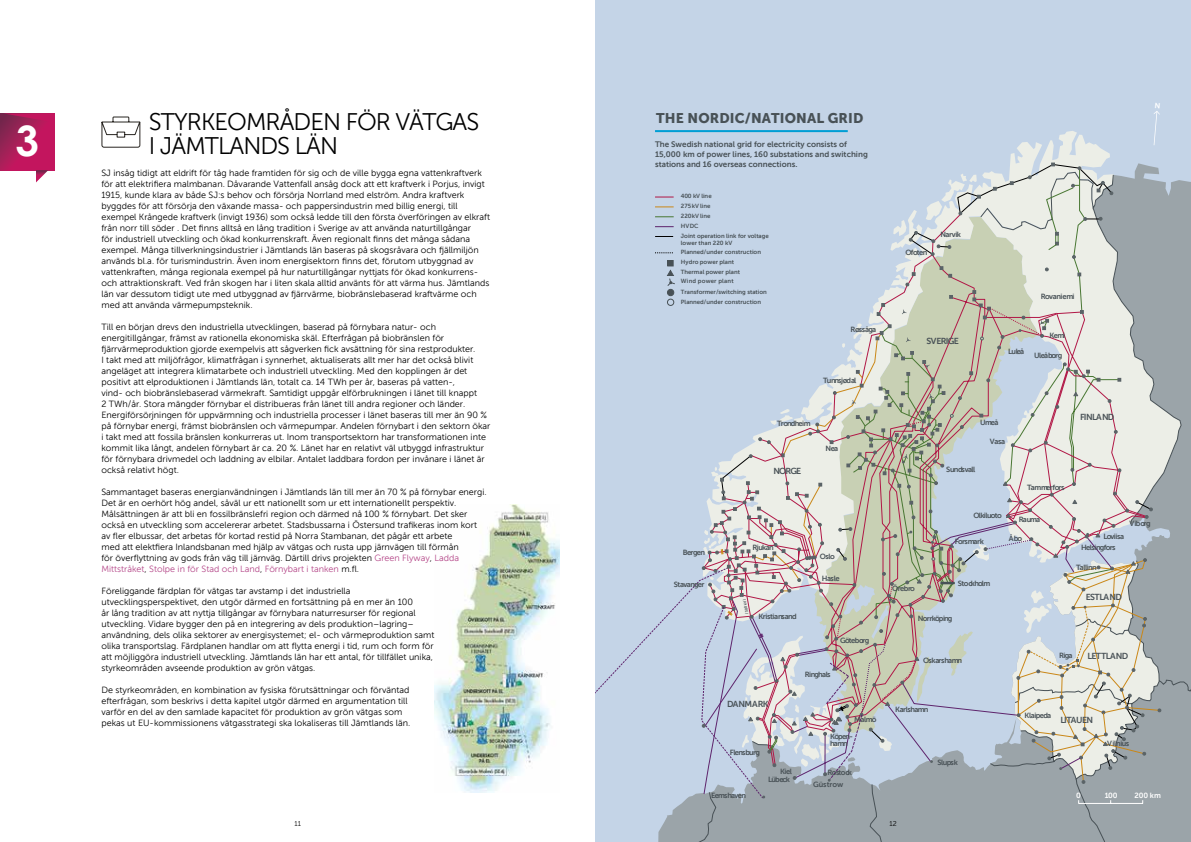
<style>
.page{position:relative;width:1191px;height:842px;background:#fff}
.page>*{position:absolute;margin:0;border:0;box-sizing:border-box;transform-origin:0 0}
.t1{font:700 42px "Century Gothic";color:#fff}
.t2{font:24px/24px "Museo Sans 300";letter-spacing:-.04em;color:#000}
.t3{font:13.9px "Museo Sans 900";letter-spacing:.01em;color:#485156}
.t4{font:9px/11px "Museo Sans 300";color:#000}
.t5{font:8.8px "Museo Sans 700";letter-spacing:-.08em;color:#485156}
.t6{font:8.8px "Museo Sans 700";letter-spacing:-.05em;color:#485156}
.t7{font:8px "Museo Sans 700";color:#485156}
.t8{font:7.5px/7.5px "Museo Sans 700";letter-spacing:-.07em;color:#485156}
.t9{font:7.5px "Museo Sans 700";letter-spacing:-.05em;color:#485156}
.t10{font:7.5px "Museo Sans 700";letter-spacing:-.11em;color:#485156}
.t11{font:7.5px "Museo Sans 700";letter-spacing:-.105em;color:#485156}
.t12{font:7.5px/8.3px "Museo Sans 700";letter-spacing:-.09em;color:#485156;text-align:right}
.t13{font:7.5px "Museo Sans 700";letter-spacing:-.1em;color:#485156}
.t14{font:7.5px "Museo Sans 700";color:#fff}
.t15{font:7.5px "Museo Sans 700";letter-spacing:-.095em;color:#485156}
.t16{font:7.5px "Museo Sans 700";letter-spacing:-.035em;color:#485156}
.t17{font:7.5px "Museo Sans 700";color:#485156}
.t18{font:7px "Museo Sans 300";color:#000}
.t19{font:6px/9.9px "Museo Sans 700";color:#485156}
.t20{font:6px "Museo Sans 700";letter-spacing:.025em;color:#485156}
.t21{font:3.8px "Museo Sans 700";color:#485156}
.s1{color:#b44688}
</style>
<div class="page">
<div style="left:595px;top:0;width:596px;height:842px;background:#c4d4e7"></div>
<svg style="left:702px;top:131px;width:408px;height:32px"></svg>
<hr style="left:655px;top:130px;width:192px;height:2px;background:#009ed4">
<svg style="left:595px;top:163px;width:596px;height:679px"></svg>
<img style="left:434px;top:505px;width:125px;height:287px">
<svg style="left:101px;top:116px;width:40px;height:32px"></svg>
<svg style="left:0;top:113px;width:55px;height:57px;background:#b21a5a"></svg>
<svg style="left:36px;top:170px;width:12px;height:12px"></svg>
<svg style="left:3px;top:113px;width:52px;height:9px"></svg>
<svg style="left:1153px;top:111px;width:6px;height:34px"></svg>
<h1 class="t1" style="left:16px;top:109px;width:25px">3</h1>
<h2 class="t2" style="left:149px;top:110px;width:332px">STYRKEOMRÅDEN FÖR VÄTGAS<br>I JÄMTLANDS LÄN</h2>
<p class="t4" style="left:101px;top:168px;width:390px">SJ insåg tidigt att eldrift för tåg hade framtiden för sig och de ville bygga egna vattenkraftverk för att elektrifiera malmbanan. Dåvarande Vattenfall ansåg dock att ett kraftverk i Porjus, invigt 1915, kunde klara av både SJ:s behov och försörja Norrland med elström. Andra kraftverk byggdes för att försörja den växande massa- och pappersindustrin med billig energi, till exempel Krångede kraftverk (invigt 1936) som också ledde till den första överföringen av elkraft från norr till söder . Det finns alltså en lång tradition i Sverige av att använda naturtillgångar<br>för industriell utveckling och ökad konkurrenskraft. Även regionalt finns det många sådana exempel. Många tillverkningsindustrier i Jämtlands län baseras på skogsråvara och fjällmiljön används bl.a. för turismindustrin. Även inom energisektorn finns det, förutom utbyggnad av vattenkraften, många regionala exempel på hur naturtillgångar nyttjats för ökad konkurrens&shy;och attraktionskraft. Ved från skogen har i liten skala alltid använts för att värma hus. Jämtlands län var dessutom tidigt ute med utbyggnad av fjärrvärme, biobränslebaserad kraftvärme och med att använda värmepumpsteknik.</p>
<p class="t4" style="left:101px;top:322px;width:390px">Till en början drevs den industriella utvecklingen, baserad på förnybara natur- och energitillgångar, främst av rationella ekonomiska skäl. Efterfrågan på biobränslen för fjärrvärmeproduktion gjorde exempelvis att sågverken fick avsättning för sina restprodukter.<br>I takt med att miljöfrågor, klimatfrågan i synnerhet, aktualiserats allt mer har det också blivit angeläget att integrera klimatarbete och industriell utveckling. Med den kopplingen är det positivt att elproduktionen i Jämtlands län, totalt ca. 14 TWh per år, baseras på vatten-,<br>vind- och biobränslebaserad värmekraft. Samtidigt uppgår elförbrukningen i länet till knappt<br>2 TWh/år. Stora mängder förnybar el distribueras från länet till andra regioner och länder.<br>Energiförsörjningen för uppvärmning och industriella processer i länet baseras till mer än 90 % på förnybar energi, främst biobränslen och värmepumpar. Andelen förnybart i den sektorn ökar i takt med att fossila bränslen konkurreras ut. Inom transportsektorn har transformationen inte kommit lika långt, andelen förnybart är ca. 20 %. Länet har en relativt väl utbyggd infrastruktur för förnybara drivmedel och laddning av elbilar. Antalet laddbara fordon per invånare i länet är också relativt högt.</p>
<p class="t4" style="left:101px;top:487px;width:387px">Sammantaget baseras energianvändningen i Jämtlands län till mer än 70 % på förnybar energi.<br>Det är en oerhört hög andel, såväl ur ett nationellt som ur ett internationellt perspektiv.<br>Målsättningen är att bli en fossilbränslefri region och därmed nå 100 % förnybart. Det sker också en utveckling som accelererar arbetet. Stadsbussarna i Östersund trafikeras inom kort av fler elbussar, det arbetas för kortad restid på Norra Stambanan, det pågår ett arbete<br>med att elektfiera Inlandsbanan med hjälp av vätgas och rusta upp järnvägen till förmån<br>för överflyttning av gods från väg till järnväg. Därtill drivs projekten <span class="s1">Green Flyway</span>, <span class="s1">Ladda Mittstråket</span>, <span class="s1">Stolpe in för Stad och Land</span>, <span class="s1">Förnybart i tanken</span> m.fl.</p>
<p class="t4" style="left:101px;top:586px;width:335px">Föreliggande färdplan för vätgas tar avstamp i det industriella utvecklingsperspektivet, den utgör därmed en fortsättning på en mer än 100<br>år lång tradition av att nyttja tillgångar av förnybara naturresurser för regional utveckling. Vidare bygger den på en integrering av dels produktion–lagring– användning, dels olika sektorer av energisystemet; el- och värmeproduktion samt olika transportslag. Färdplanen handlar om att flytta energi i tid, rum och form för att möjliggöra industriell utveckling. Jämtlands län har ett antal, för tillfället unika, styrkeområden avseende produktion av grön vätgas.</p>
<p class="t4" style="left:101px;top:685px;width:310px">De styrkeområden, en kombination av fysiska förutsättningar och förväntad efterfrågan, som beskrivs i detta kapitel utgör därmed en argumentation till varför en del av den samlade kapacitet för produktion av grön vätgas som pekas ut EU-kommissionens vätgasstrategi ska lokaliseras till Jämtlands län.</p>
<h3 class="t3" style="left:656px;top:110px;width:209px">THE NORDIC/NATIONAL GRID</h3>
<p class="t7" style="left:655px;top:150px;width:214px">15,000 km of power lines, 160 substations and switching</p>
<p class="t7" style="left:655px;top:140px;width:193px">The Swedish national grid for electricity consists of</p>
<p class="t7" style="left:655px;top:159px;width:144px">stations and 16 overseas connections.</p>
<p class="t19" style="left:681px;top:191px;width:32px">400 kV line<br>2 5kV line<br>220kV line<br>HVDC</p>
<p class="t19" style="left:684px;top:201px;width:5px">7</p>
<p class="t19" style="left:681px;top:232px;width:89px;line-height:7.2px">Joint operation link for voltage lower than 220 kV</p>
<p class="t19" style="left:681px;top:247px;width:82px">Planned/under construction<br>Hydro power plant<br>Thermal power plant</p>
<p class="t19" style="left:681px;top:297px;width:82px">Planned/under construction</p>
<p class="t20" style="left:681px;top:278px;width:54px">Wind power plant</p>
<p class="t19" style="left:681px;top:286px;width:88px">Transformer/switching station</p>
<p class="t8" style="left:850px;top:326px;width:27px">Røssåga</p>
<p class="t11" style="left:823px;top:376px;width:35px">Tunnsjødal</p>
<p class="t13" style="left:777px;top:419px;width:35px">Trondheim</p>
<p class="t5" style="left:773px;top:466px;width:29px">NORGE</p>
<p class="t8" style="left:825px;top:445px;width:14px">Nea</p>
<p class="t8" style="left:683px;top:549px;width:24px">Bergen</p>
<p class="t8" style="left:674px;top:581px;width:32px">Stavanger</p>
<p class="t8" style="left:752px;top:544px;width:23px">Rjukan</p>
<p class="t21" style="left:745px;top:614px;width:16px;rotate:-100deg">(300 kV)</p>
<p class="t9" style="left:758px;top:612px;width:40px">Kristiansand</p>
<p class="t8" style="left:820px;top:553px;width:16px">Oslo</p>
<p class="t8" style="left:822px;top:574px;width:19px">Hasle</p>
<p class="t8" style="left:840px;top:636px;width:31px">Göteborg</p>
<p class="t6" style="left:727px;top:699px;width:43px">DANMARK</p>
<p class="t8" style="left:730px;top:749px;width:32px">Flensburg</p>
<p class="t12" style="left:768px;top:767px;width:25px">Kiel<br>Lübeck</p>
<p class="t15" style="left:805px;top:670px;width:27px">Ringhals</p>
<p class="t8" style="left:854px;top:716px;width:24px">Malmö</p>
<p class="t8" style="left:830px;top:732px;width:24px">Kpe&shy;hamn</p>
<p class="t8" style="left:834px;top:732px;width:6px">ö</p>
<p class="t8" style="left:845px;top:732px;width:6px">n</p>
<p class="t8" style="left:827px;top:769px;width:26px">R tock</p>
<p class="t8" style="left:831px;top:769px;width:9px">os</p>
<p class="t17" style="left:813px;top:780px;width:32px">Güstrow</p>
<p class="t8" style="left:711px;top:792px;width:37px">Eemshaven</p>
<p class="t8" style="left:905px;top:249px;width:23px">Ofoten</p>
<p class="t8" style="left:940px;top:231px;width:22px">Narvik</p>
<p class="t5" style="left:926px;top:336px;width:34px">SVERIGE</p>
<p class="t9" style="left:1040px;top:292px;width:35px">Rovaniemi</p>
<p class="t8" style="left:1008px;top:347px;width:18px">Luleå</p>
<p class="t8" style="left:1049px;top:331px;width:17px">Kemi</p>
<p class="t8" style="left:1034px;top:352px;width:30px">Uleåborg</p>
<p class="t8" style="left:980px;top:419px;width:20px">Umeå</p>
<p class="t8" style="left:946px;top:466px;width:31px">Sundsvall</p>
<p class="t8" style="left:989px;top:438px;width:17px">Vasa</p>
<p class="t5" style="left:1080px;top:412px;width:36px">FINLAND</p>
<p class="t8" style="left:973px;top:512px;width:30px">Olkiluoto</p>
<p class="t8" style="left:1027px;top:484px;width:39px">Tammerfors</p>
<p class="t8" style="left:1018px;top:516px;width:23px">Rauma</p>
<p class="t8" style="left:892px;top:585px;width:24px">Örebro</p>
<p class="t8" style="left:955px;top:538px;width:30px">Forsmark</p>
<p class="t8" style="left:958px;top:579px;width:34px">Stockholm</p>
<p class="t10" style="left:918px;top:614px;width:36px">Norrköping</p>
<p class="t8" style="left:1008px;top:534px;width:15px">Åbo</p>
<p class="t8" style="left:1129px;top:520px;width:23px">Viborg</p>
<p class="t8" style="left:1103px;top:533px;width:22px">Loviisa</p>
<p class="t8" style="left:1081px;top:544px;width:36px">Helsingfors</p>
<p class="t8" style="left:1076px;top:563px;width:22px">Tallinn</p>
<p class="t5" style="left:1086px;top:592px;width:37px">ESTLAND</p>
<p class="t8" style="left:923px;top:657px;width:41px">Oskarshamn</p>
<p class="t8" style="left:895px;top:705px;width:35px">Karlshamn</p>
<p class="t8" style="left:937px;top:758px;width:22px">Slupsk</p>
<p class="t8" style="left:1059px;top:652px;width:15px">Riga</p>
<p class="t5" style="left:1087px;top:651px;width:42px">LETTLAND</p>
<p class="t8" style="left:1024px;top:711px;width:28px">Klaipeda</p>
<p class="t5" style="left:1060px;top:715px;width:34px">LITAUEN</p>
<p class="t16" style="left:1107px;top:739px;width:23px">Vilnius</p>
<p class="t14" style="left:1076px;top:791px;width:6px">0</p>
<p class="t14" style="left:1105px;top:791px;width:14px">100</p>
<p class="t14" style="left:1134px;top:791px;width:28px">200 km</p>
<p class="t18" style="left:294px;top:819px;width:8px">11</p>
<p class="t18" style="left:889px;top:819px;width:9px">12</p>
</div>
